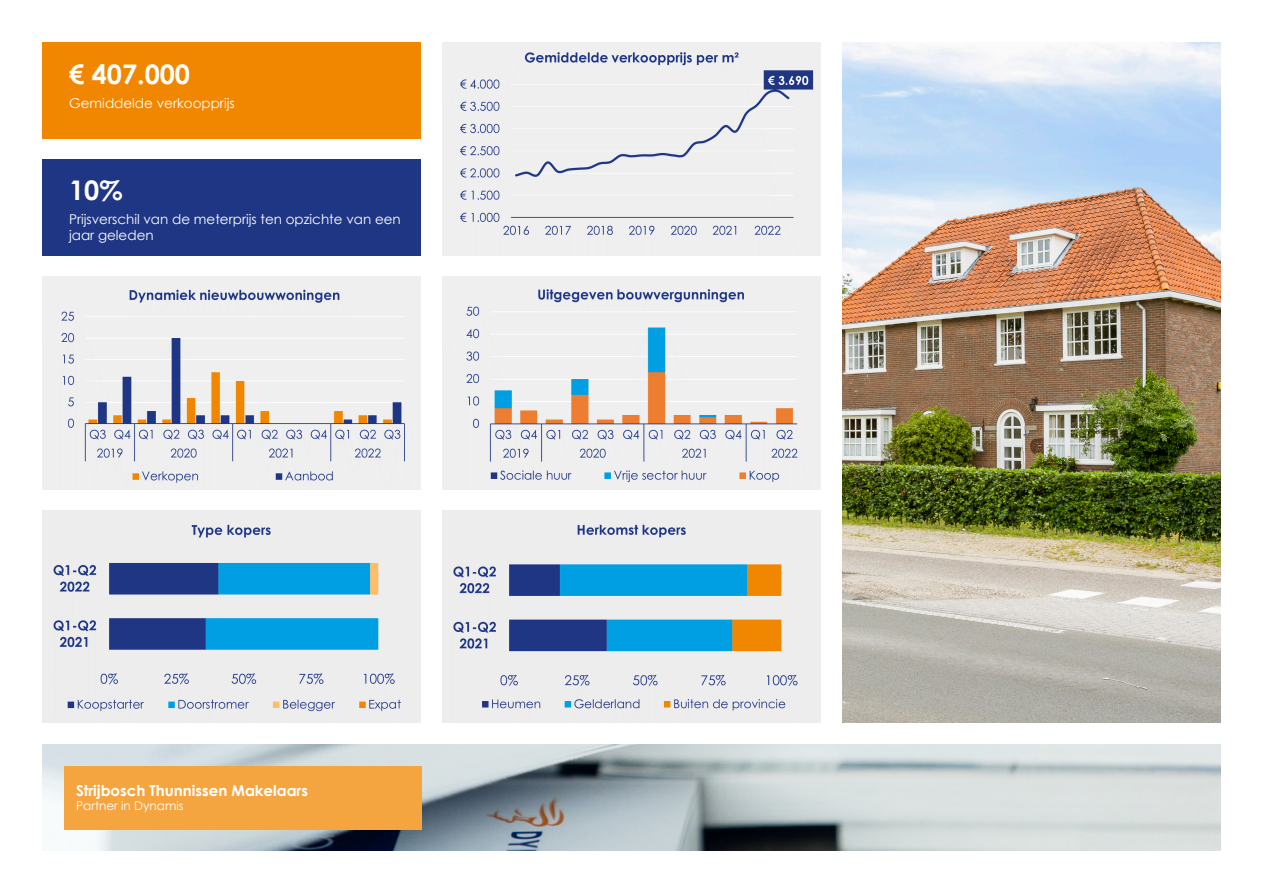
<style>
.page{position:relative;width:1263px;height:893px;background:#fff}
.page>*{position:absolute;margin:0;border:0;box-sizing:border-box;transform-origin:0 0}
.t1{font:700 27px "Century Gothic";color:#fff}
.t2{font:700 15px "Century Gothic";color:#fff}
.t3{font:13.5px/16.2px "Century Gothic";color:#fff}
.t4{font:12px "Century Gothic";color:#fff}
</style>
<div class="page">
<img style="left:43px;top:745px;width:1177px;height:105px">
<div style="left:64px;top:766px;width:357px;height:63px;background:#f5a540"></div>
<img style="left:842px;top:43px;width:378px;height:680px">
<div style="left:43px;top:43px;width:378px;height:96px;background:#f18700"></div>
<div style="left:43px;top:159px;width:378px;height:96px;background:#1f3685"></div>
<img style="left:43px;top:276px;width:378px;height:213px">
<img style="left:43px;top:510px;width:378px;height:213px">
<img style="left:442px;top:43px;width:378px;height:212px">
<img style="left:442px;top:276px;width:378px;height:213px">
<img style="left:442px;top:510px;width:378px;height:213px">
<h1 class="t1" style="left:69px;top:53px;width:122px">€ 407.000</h1>
<p class="t3" style="left:69px;top:94px;width:167px">Gemiddelde verkoopprijs</p>
<h1 class="t1" style="left:69px;top:170px;width:55px">10%</h1>
<p class="t3" style="left:69px;top:211px;width:333px">Prijsverschil van de meterprijs ten opzichte van een jaar geleden</p>
<p class="t2" style="left:76px;top:779px;width:233px">Strijbosch Thunnissen Makelaars</p>
<p class="t4" style="left:76px;top:798px;width:109px">Partner in Dynamis</p>
</div>
